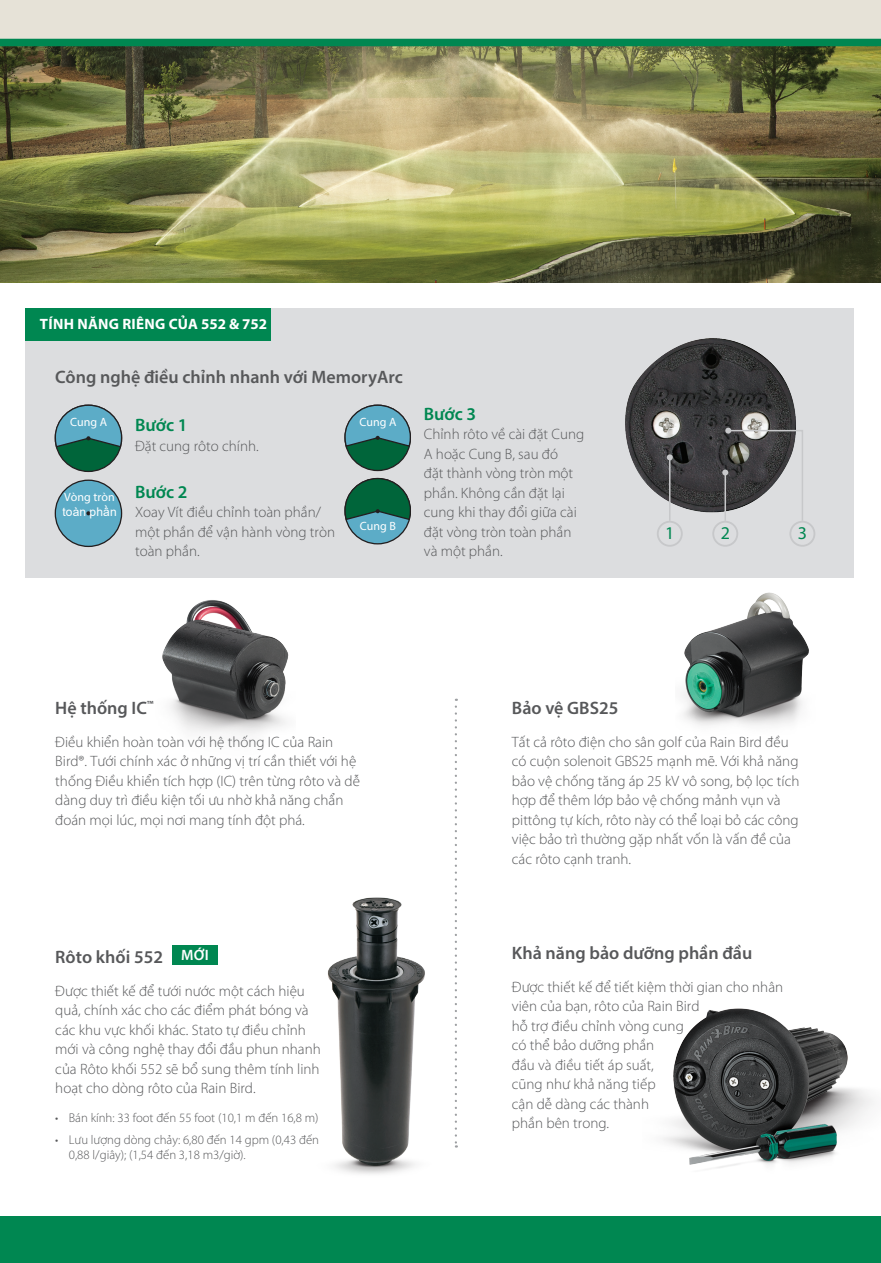
<style>
.page{position:relative;width:881px;height:1263px;background:#fff}
.page>*{position:absolute;margin:0;border:0;box-sizing:border-box;transform-origin:0 0}
.Subhead{font:600 18px "Myriad Pro";color:#57585a}
.Subhead-2{font:600 18px "Myriad Pro";color:#008751}
.Subhead-3{font:18px "Myriad Pro";color:#008751}
.Body_10pt{font:300 15px/19.5px "Myriad Pro";color:#57585a}
.Subhead-4{font:700 15px "Myriad Pro";letter-spacing:.02em;color:#fff}
.Features-Benefits_Su{font:600 15px "Myriad Pro";color:#fff}
.t1{font:300 12.75px/15px "Myriad Pro";color:#57585a}
.Table_Column_Head_Sm{font:12px/14.4px "Myriad Pro";letter-spacing:.005em;color:#fff}
.s1{font-family:"Arial"}
</style>
<div class="page">
<img style="left:1px;top:46px;width:879px;height:237px">
<img style="left:0;top:0;width:1px;height:283px">
<div style="left:0;top:0;width:880px;height:42px;background:#e6e2d7"></div>
<div style="left:0;top:39px;width:880px;height:7px;background:#008751"></div>
<div style="left:0;top:1217px;width:880px;height:46px;background:#008751"></div>
<div style="left:26px;top:309px;width:827px;height:269px;background:#dcdddf"></div>
<svg style="left:454px;top:699px;width:3px;height:161px"></svg>
<img style="left:162px;top:600px;width:127px;height:134px">
<img style="left:682px;top:592px;width:127px;height:134px">
<img style="left:328px;top:864px;width:130px;height:310px">
<img style="left:625px;top:338px;width:171px;height:190px">
<hr style="left:668px;top:457px;width:2px;height:64px;background:#c7c8ca">
<svg style="left:666px;top:454px;width:6px;height:6px"></svg>
<div style="left:656px;top:521px;width:26px;height:26px;border:2px solid #c7c8ca;border-radius:50%"></div>
<div style="left:712px;top:521px;width:26px;height:26px;border:2px solid #c7c8ca;border-radius:50%"></div>
<div style="left:789px;top:521px;width:26px;height:26px;border:2px solid #c7c8ca;border-radius:50%"></div>
<svg style="left:722px;top:428px;width:81px;height:94px"></svg>
<div style="left:26px;top:309px;width:244px;height:32px;background:#008751"></div>
<div style="left:172px;top:945px;width:46px;height:19px;background:#008751"></div>
<img style="left:663px;top:1008px;width:211px;height:160px">
<div style="left:55px;top:405px;width:66px;height:66px;background:#00653a;border-radius:50%"></div>
<svg style="left:54px;top:404px;width:69px;height:44px"></svg>
<div style="left:55px;top:480px;width:66px;height:66px;background:#5cacc7;border-radius:50%"></div>
<div style="left:55px;top:480px;width:67px;height:67px;border:1px solid #231f20;border-radius:50%"></div>
<svg style="left:86px;top:511px;width:4px;height:4px"></svg>
<div style="left:345px;top:478px;width:65px;height:66px;background:#5cacc7;border-radius:50%"></div>
<svg style="left:344px;top:477px;width:67px;height:44px"></svg>
<div style="left:345px;top:405px;width:65px;height:65px;background:#00653a;border-radius:50%"></div>
<svg style="left:344px;top:404px;width:67px;height:44px"></svg>
<p class="Subhead-4" style="left:40px;top:314px;width:229px">TÍNH NĂNG RIÊNG CỦA 552 &amp; 752</p>
<p class="Subhead" style="left:55px;top:366px;width:349px">Công nghệ điều chỉnh nhanh với MemoryArc</p>
<p class="Table_Column_Head_Sm" style="left:70px;top:415px;width:38px">Cung A</p>
<p class="Subhead-2" style="left:135px;top:414px;width:54px">Bước 1</p>
<p class="Body_10pt" style="left:135px;top:436px;width:125px">Đặt cung rôto chính.</p>
<p class="Table_Column_Head_Sm" style="left:62px;top:490px;width:56px">Vòng tròn <span class="s1">toàn phần</span></p>
<p class="Subhead-2" style="left:135px;top:480px;width:54px">Bước 2</p>
<p class="Body_10pt" style="left:135px;top:502px;width:201px">Xoay Vít điều chỉnh toàn phần/ một phần để vận hành vòng tròn toàn phần.</p>
<p class="Table_Column_Head_Sm" style="left:359px;top:415px;width:38px">Cung A</p>
<p class="Table_Column_Head_Sm" style="left:360px;top:519px;width:38px">Cung B</p>
<p class="Subhead-2" style="left:423px;top:402px;width:54px">Bước 3</p>
<p class="Body_10pt" style="left:423px;top:424px;width:162px">Chỉnh rôto về cài đặt Cung<br>A hoặc Cung B, sau đó<br>đặt thành vòng tròn một phần. Không cần đặt lại cung khi thay đổi giữa cài đặt vòng tròn toàn phần và một phần.</p>
<p class="Subhead-3" style="left:665px;top:522px;width:11px">1</p>
<p class="Subhead-3" style="left:720px;top:522px;width:11px">2</p>
<p class="Subhead-3" style="left:797px;top:522px;width:11px">3</p>
<p class="Subhead" style="left:55px;top:696px;width:100px">Hệ thống IC<sup>™</sup></p>
<p class="Body_10pt" style="left:55px;top:732px;width:306px">Điều khiển hoàn toàn với hệ thống IC của Rain Bird®. Tưới chính xác ở những vị trí cần thiết với hệ thống Điều khiển tích hợp (IC) trên từng rôto và dễ dàng duy trì điều kiện tối ưu nhờ khả năng chẩn đoán mọi lúc, mọi nơi mang tính đột phá.</p>
<p class="Subhead" style="left:55px;top:945px;width:109px">Rôto khối 552</p>
<p class="Features-Benefits_Su" style="left:181px;top:946px;width:29px">MỚI</p>
<p class="Body_10pt" style="left:55px;top:981px;width:267px">Được thiết kế để tưới nước một cách hiệu quả, chính xác cho các điểm phát bóng và các khu vực khối khác. Stato tự điều chỉnh mới và công nghệ thay đổi đầu phun nhanh của Rôto khối 552 sẽ bổ sung thêm tính linh hoạt cho dòng rôto của Rain Bird.</p>
<p class="t1" style="left:55px;top:1110px;width:265px">• Bán kính: 33 foot đến 55 foot (10,1 m đến 16,8 m)</p>
<p class="t1" style="left:69px;top:1132px;width:251px;text-indent:-14px">• Lưu lượng dòng chảy: 6,80 đến 14 gpm (0,43 đến<br>0,88 l/giây); (1,54 đến 3,18 m3/giờ).</p>
<p class="Subhead" style="left:511px;top:696px;width:108px">Bảo vệ GBS25</p>
<p class="Body_10pt" style="left:511px;top:732px;width:289px">Tất cả rôto điện cho sân golf của Rain Bird đều có cuộn solenoit GBS25 mạnh mẽ. Với khả năng bảo vệ chống tăng áp 25 kV vô song, bộ lọc tích hợp để thêm lớp bảo vệ chống mảnh vụn và pittông tự kích, rôto này có thể loại bỏ các công việc bảo trì thường gặp nhất vốn là vấn đề của các rôto cạnh tranh.</p>
<p class="Subhead" style="left:511px;top:941px;width:242px">Khả năng bảo dưỡng phần đầu</p>
<p class="Body_10pt" style="left:511px;top:977px;width:273px">Được thiết kế để tiết kiệm thời gian cho nhân viên của bạn, rôto của Rain Bird<br>hỗ trợ điều chỉnh vòng cung<br>có thể bảo dưỡng phần<br>đầu và điều tiết áp suất,<br>cũng như khả năng tiếp<br>cận dễ dàng các thành<br>phần bên trong.</p>
</div>
